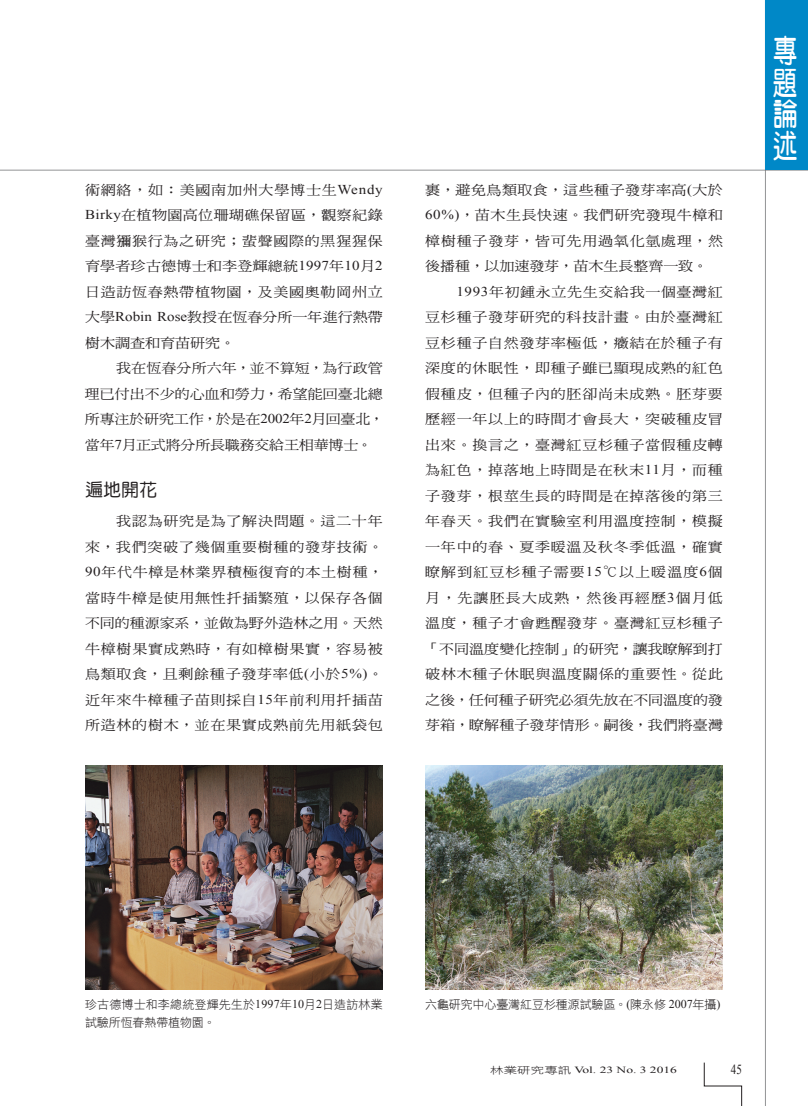
<style>
.page{position:relative;width:808px;height:1106px;background:#fff}
.page>*{position:absolute;margin:0;border:0;box-sizing:border-box;transform-origin:0 0}
.t1{font:31.5px/31.5px "DF Yuan W7 WINP BF";color:#fff;text-align:justify;scale:.77 1}
._02-內文中標標準{font:18px "DF Yuan W5 WINP BF";color:#231f20}
.t2{font:13.8px "Times New Roman";color:#231f20;scale:.8 1}
._01內文{font:13.5px/25.5px "DF Ming W5 WINP BF";letter-spacing:.005em;color:#231f20;text-align:justify;scale:1.11 1}
._06圖說{font:12px/18px "DF Hei W3 WINP BF";letter-spacing:.015em;color:#231f20}
._06圖說-2{font:12px "DF Hei W3 WINP BF";letter-spacing:-.01em;color:#231f20}
.t3{font:9.45px "Times New Roman";color:#231f20;scale:1.43 1}
.s1{font-family:"Times New Roman"}
.s2{font-family:"DF Hei W3 WINP BF"}
</style>
<div class="page">
<hr style="left:0;top:170px;width:808px;height:1px;background:#6c6d70">
<hr style="left:765px;top:0;width:1px;height:1106px;background:#6c6d70">
<svg style="left:704px;top:1062px;width:38px;height:44px"></svg>
<div style="left:766px;top:0;width:42px;height:170px;background:#0088c7"></div>
<img style="left:85px;top:765px;width:298px;height:224px">
<img style="left:425px;top:765px;width:298px;height:224px">
<p class="_01內文" style="left:85px;top:177px;width:270px">術網絡，如：美國南加州大學博士生<span class="s1">Wendy Birky</span>在植物園高位珊瑚礁保留區，觀察紀錄臺灣獼猴行為之研究；蜚聲國際的黑猩猩保育學者珍古德博士和李登輝總統<span class="s1">1997</span>年<span class="s1">10</span>月<span class="s1">2</span>日造訪恆春熱帶植物園，及美國奧勒岡州立大學<span class="s1">Robin Rose</span>教授在恆春分所一年進行熱帶樹木調查和育苗研究。</p>
<p class="_01內文" style="left:85px;top:355px;width:271px;text-indent:31px">我在恆春分所六年，並不算短，為行政管理已付出不少的心血和勞力，希望能回臺北總所專注於研究工作，於是在<span class="s1">2002</span>年<span class="s1">2</span>月回臺北，當年<span class="s1">7</span>月正式將分所長職務交給王相華博士。</p>
<p class="_02-內文中標標準" style="left:85px;top:481px;width:73px">遍地開花</p>
<p class="_01內文" style="left:85px;top:508px;width:270px;text-indent:31px">我認為研究是為了解決問題。這二十年來，我們突破了幾個重要樹種的發芽技術。<span class="s1">90</span>年代牛樟是林業界積極復育的本土樹種，當時牛樟是使用無性扦插繁殖，以保存各個不同的種源家系，並做為野外造林之用。天然牛樟樹果實成熟時，有如樟樹果實，容易被鳥類取食，且剩餘種子發芽率低<span class="s1">(</span>小於<span class="s1">5%)</span>。近年來牛樟種子苗則採自<span class="s1">15</span>年前利用扦插苗所造林的樹木，並在果實成熟前先用紙袋包</p>
<p class="_01內文" style="left:425px;top:177px;width:270px">裹，避免鳥類取食，這些種子發芽率高<span class="s1">(</span>大於<span class="s1">60%)</span>，苗木生長快速。我們研究發現牛樟和樟樹種子發芽，皆可先用過氧化氫處理，然後播種，以加速發芽，苗木生長整齊一致。</p>
<p class="_01內文" style="left:424px;top:279px;width:270px;text-indent:32px"><span class="s1">1993</span>年初鍾永立先生交給我一個臺灣紅豆杉種子發芽研究的科技計畫。由於臺灣紅豆杉種子自然發芽率極低，癥結在於種子有深度的休眠性，即種子雖已顯現成熟的紅色假種皮，但種子內的胚卻尚未成熟。胚芽要歷經一年以上的時間才會長大，突破種皮冒出來。換言之，臺灣紅豆杉種子當假種皮轉為紅色，掉落地上時間是在秋末<span class="s1">11</span>月，而種子發芽，根莖生長的時間是在掉落後的第三年春天。我們在實驗室利用溫度控制，模擬一年中的春、夏季暖溫及秋冬季低溫，確實瞭解到紅豆杉種子需要<span class="s1">15</span>℃以上暖溫度<span class="s1">6</span>個月，先讓胚長大成熟，然後再經歷<span class="s1">3</span>個月低溫度，種子才會甦醒發芽。臺灣紅豆杉種子「不同溫度變化控制」的研究，讓我瞭解到打破林木種子休眠與溫度關係的重要性。從此之後，任何種子研究必須先放在不同溫度的發芽箱，瞭解種子發芽情形。嗣後，我們將臺灣</p>
<h1 class="t1" style="left:773px;top:35px;width:32px">專題論述</h1>
<p class="_06圖說" style="left:85px;top:995px;width:299px">珍古德博士和李總統登輝先生於<span class="s1">1997</span>年<span class="s1">10</span>月<span class="s1">2</span>日造訪林業試驗所恆春熱帶植物園。</p>
<p class="_06圖說-2" style="left:425px;top:998px;width:297px">六龜研究中心臺灣紅豆杉種源試驗區。<span class="s1">(</span>陳永修 <span class="s1">2007</span>年攝<span class="s1">)</span></p>
<p class="t3" style="left:490px;top:1063px;width:132px"><span class="s2">林業研究專訊</span> Vol. 23 No. 3 2016</p>
<p class="t2" style="left:731px;top:1060px;width:15px">45</p>
</div>
